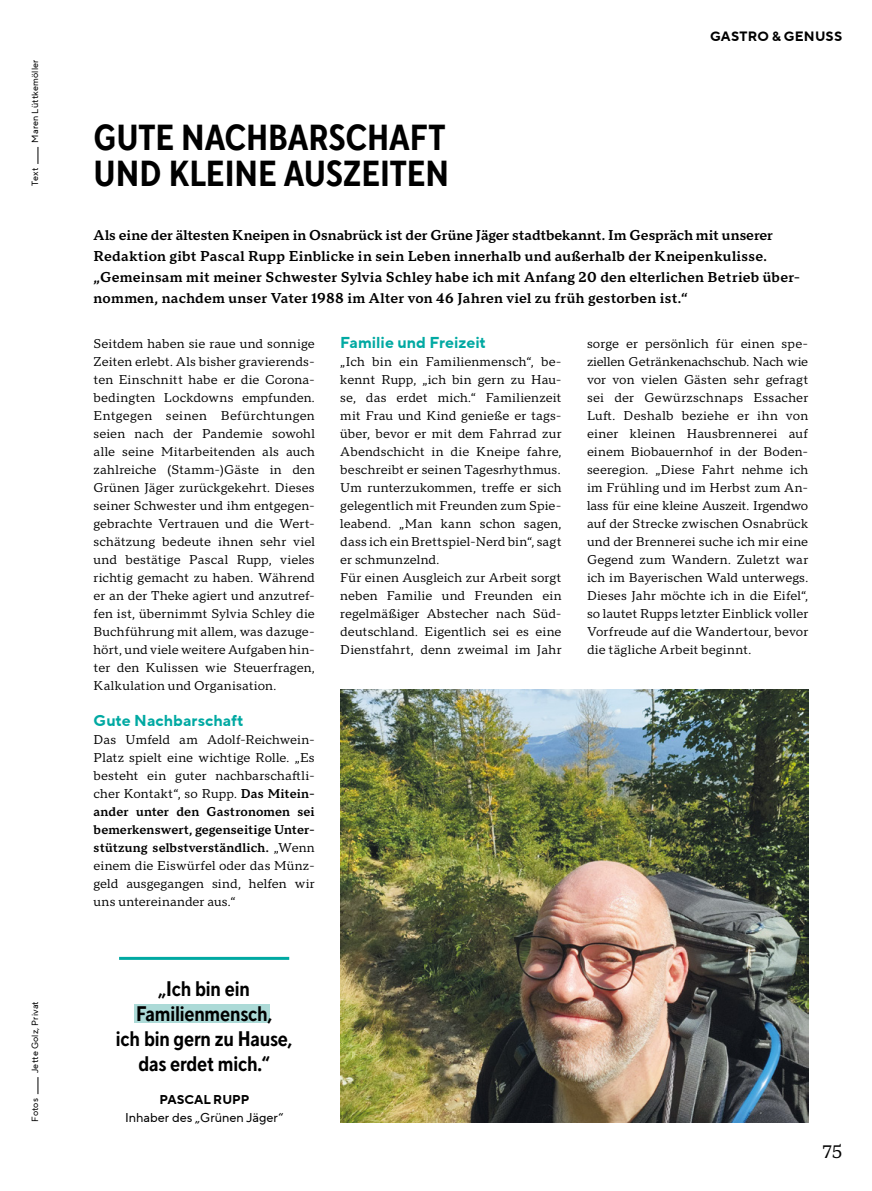
<style>
.page{position:relative;width:872px;height:1191px;background:#fff}
.page>*{position:absolute;margin:0;border:0;box-sizing:border-box;transform-origin:0 0}
.t1{font:700 36px/36px "TT Norms Std Cond";color:#000}
.t2{font:700 21px/25.2px "TT Norms Std Cond";letter-spacing:-.01em;color:#000;text-align:center}
.t3{font:18px "TT Norms Pro Serif";color:#000}
.t4{font:700 15.75px "TT Norms Pro";letter-spacing:.005em;color:#00a9a2}
.t5{font:14.25px/21px "TT Norms Pro Serif Dm Bd";letter-spacing:.015em;color:#000}
.t6{font:700 13.5px "TT Norms Pro";letter-spacing:.015em;color:#000}
.t7{font:12.75px/18px "TT Norms Pro Serif";letter-spacing:.01em;color:#000;text-align:justify}
.t8{font:12.75px/18px "TT Norms Pro Serif Dm Bd";letter-spacing:.015em;color:#000;text-align:justify}
.t9{font:12.75px "TT Norms Pro";color:#000}
.t10{font:700 12.75px "TT Norms Pro";color:#000}
.t11{font:9px "TT Norms Pro";letter-spacing:.02em;color:#000}
.s1{font-family:"TT Norms Pro Serif Dm Bd"}
.s2{font-family:"TT Norms Pro Serif"}
</style>
<div class="page">
<svg style="left:38px;top:1077px;width:1px;height:17px"></svg>
<svg style="left:38px;top:147px;width:1px;height:17px"></svg>
<div style="left:135px;top:1004px;width:135px;height:18px;background:#acdad7"></div>
<hr style="left:119px;top:957px;width:170px;height:3px;background:#00a9a2">
<img style="left:340px;top:690px;width:468px;height:432px">
<p class="t11" style="left:29px;top:143px;width:85px;rotate:-90deg">Maren Lüttkemöller</p>
<p class="t11" style="left:29px;top:186px;width:19px;rotate:-90deg">Text</p>
<p class="t11" style="left:29px;top:1073px;width:73px;rotate:-90deg">Jette Golz, Privat</p>
<p class="t11" style="left:29px;top:1122px;width:25px;rotate:-90deg">Fotos</p>
<h1 class="t1" style="left:94px;top:118px;width:357px">GUTE NACHBARSCHAFT<br>UND KLEINE AUSZEITEN</h1>
<p class="t6" style="left:710px;top:26px;width:134px">GASTRO &amp; GENUSS</p>
<p class="t5" style="left:94px;top:224px;width:708px">Als eine der ältesten Kneipen in Osnabrück ist der Grüne Jäger stadtbekannt. Im Gespräch mit unserer Redaktion gibt Pascal Rupp Einblicke in sein Leben innerhalb und außerhalb der Kneipenkulisse. „Gemeinsam mit meiner Schwester Sylvia Schley habe ich mit Anfang 20 den elterlichen Betrieb über&shy;nommen, nachdem unser Vater 1988 im Alter von 46 Jahren viel zu früh gestorben ist.“</p>
<p class="t4" style="left:340px;top:330px;width:147px">Familie und Freizeit</p>
<p class="t7" style="left:340px;top:351px;width:223px;text-align:left">„Ich bin ein Familienmensch“, be&shy;kennt Rupp, „ich bin gern zu Hau&shy;se, das erdet mich.“ Familienzeit mit Frau und Kind genieße er tags&shy;über, bevor er mit dem Fahrrad zur Abendschicht in die Kneipe fahre, beschreibt er seinen Tagesrhythmus.<br>Um runterzukommen, treffe er sich gelegentlich mit Freunden zum Spie&shy;leabend. „Man kann schon sagen, dass ich ein Brettspiel-Nerd bin“, sagt er schmunzelnd.<br>Für einen Ausgleich zur Arbeit sorgt neben Familie und Freunden ein regelmäßiger Abstecher nach Süd&shy;deutschland. Eigentlich sei es eine Dienstfahrt, denn zweimal im Jahr</p>
<p class="t7" style="left:94px;top:333px;width:223px">Seitdem haben sie raue und sonnige Zeiten erlebt. Als bisher gravierends&shy;ten Einschnitt habe er die Corona&shy;bedingten Lockdowns empfunden.<br>Entgegen seinen Befürchtungen seien nach der Pandemie sowohl alle seine Mitarbeitenden als auch zahlreiche (Stamm-)Gäste in den Grünen Jäger zurückgekehrt. Dieses seiner Schwester und ihm entgegen&shy;gebrachte Vertrauen und die Wert&shy;schätzung bedeute ihnen sehr viel und bestätige Pascal Rupp, vieles richtig gemacht zu haben. Während er an der Theke agiert und anzutref&shy;fen ist, übernimmt Sylvia Schley die Buchführung mit allem, was dazuge&shy;hört, und viele weitere Aufgaben hin&shy;ter den Kulissen wie Steuerfragen, Kalkulation und Organisation.</p>
<p class="t4" style="left:94px;top:708px;width:151px">Gute Nachbarschaft</p>
<p class="t7" style="left:94px;top:729px;width:223px">Das Umfeld am Adolf-Reichwein-Platz spielt eine wichtige Rolle. „Es besteht ein guter nachbarschaftli&shy;cher Kontakt“, so Rupp. <span class="s1">Das Mitein-</span></p>
<p class="t8" style="left:94px;top:801px;width:223px">ander unter den Gastronomen sei bemerkenswert, gegenseitige Unter&shy;stützung selbstverständlich. <span class="s2">„Wenn</span></p>
<p class="t7" style="left:94px;top:855px;width:223px">einem die Eiswürfel oder das Münz&shy;geld ausgegangen sind, helfen wir uns untereinander aus.“</p>
<p class="t7" style="left:587px;top:333px;width:223px">sorge er persönlich für einen spe&shy;ziellen Getränkenachschub. Nach wie vor von vielen Gästen sehr gefragt sei der Gewürzschnaps Essacher Luft. Deshalb beziehe er ihn von einer kleinen Hausbrennerei auf einem Biobauernhof in der Boden&shy;seeregion. „Diese Fahrt nehme ich im Frühling und im Herbst zum An&shy;lass für eine kleine Auszeit. Irgendwo auf der Strecke zwischen Osnabrück und der Brennerei suche ich mir eine Gegend zum Wandern. Zuletzt war ich im Bayerischen Wald unterwegs.<br>Dieses Jahr möchte ich in die Eifel“, so lautet Rupps letzter Einblick voller Vorfreude auf die Wandertour, bevor die tägliche Arbeit beginnt.</p>
<h2 class="t2" style="left:116px;top:975px;width:178px">„Ich bin ein<br>Familienmensch,<br>ich bin gern zu Hause, das erdet mich.“</h2>
<p class="t10" style="left:159px;top:1090px;width:91px">PASCAL RUPP</p>
<p class="t9" style="left:125px;top:1108px;width:160px">Inhaber des „Grünen Jäger“</p>
<h3 class="t3" style="left:822px;top:1138px;width:21px">75</h3>
</div>
